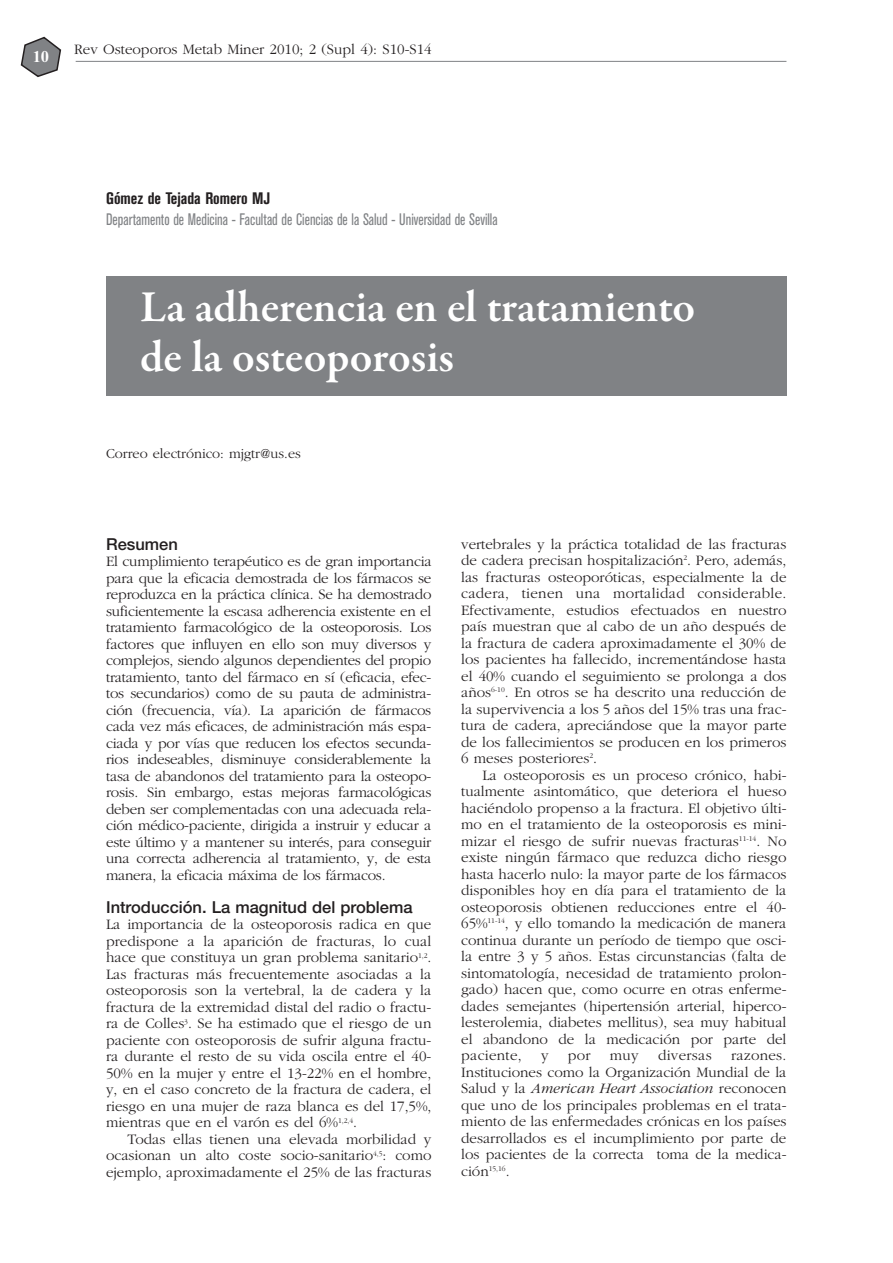
<style>
.page{position:relative;width:893px;height:1263px;background:#fff}
.page>*{position:absolute;margin:0;border:0;box-sizing:border-box;transform-origin:0 0}
.t1{font:600 45px/49.5px "Garamond Premr Pro";color:#fff}
.t2{font:condensed 16.5px "Akzidenz Grotesk BE";color:#808285;scale:.9 1}
.t3{font:500 16.5px "Helvetica Neue";color:#231f20}
.t4{font:700 condensed 16.5px "Akzidenz Grotesk BE";color:#231f20}
.t5{font:700 16.5px "Times New Roman";color:#fff}
.t6{font:300 15px/16.5px "Garamond";color:#231f20;text-align:justify}
.t7{font:300 15px "Garamond";letter-spacing:.02em;color:#231f20}
.t8{font:300 14.25px "Garamond";color:#231f20}
.s1{font-style:italic}
</style>
<div class="page">
<hr style="left:76px;top:61px;width:710px;height:1px;background:#808285">
<svg style="left:21px;top:37px;width:40px;height:40px"></svg>
<div style="left:106px;top:277px;width:680px;height:119px;background:#808285"></div>
<p class="t5" style="left:33px;top:51px;width:18px">10</p>
<p class="t6" style="left:74px;top:42px;width:359px">Rev Osteoporos Metab Miner 2010; 2 (Supl 4): S10-S14</p>
<p class="t4" style="left:106px;top:192px;width:166px">Gómez de Tejada Romero MJ</p>
<p class="t2" style="left:106px;top:213px;width:437px">Departamento de Medicina - Facultad de Ciencias de la Salud - Universidad de Sevilla</p>
<h1 class="t1" style="left:140px;top:288px;width:557px">La adherencia en el tratamiento de la osteoporosis</h1>
<p class="t8" style="left:106px;top:448px;width:196px">Correo electrónico: mjgtr@us.es</p>
<p class="t3" style="left:106px;top:538px;width:73px">Resumen</p>
<p class="t6" style="left:106px;top:554px;width:327px">El cumplimiento terapéutico es de gran importancia para que la eficacia demostrada de los fármacos se reproduzca en la práctica clínica. Se ha demostrado suficientemente la escasa adherencia existente en el tratamiento farmacológico de la osteoporosis. Los factores que influyen en ello son muy diversos y complejos, siendo algunos dependientes del propio tratamiento, tanto del fármaco en sí (eficacia, efec&shy;tos secundarios) como de su pauta de administra&shy;ción (frecuencia, vía). La aparición de fármacos cada vez más eficaces, de administración más espa&shy;ciada y por vías que reducen los efectos secunda&shy;rios indeseables, disminuye considerablemente la tasa de abandonos del tratamiento para la osteopo&shy;rosis. Sin embargo, estas mejoras farmacológicas deben ser complementadas con una adecuada rela&shy;ción médico-paciente, dirigida a instruir y educar a este último y a mantener su interés, para conseguir una correcta adherencia al tratamiento, y, de esta manera, la eficacia máxima de los fármacos.</p>
<p class="t3" style="left:106px;top:901px;width:308px">Introducción. La magnitud del problema</p>
<p class="t6" style="left:106px;top:917px;width:327px">La importancia de la osteoporosis radica en que predispone a la aparición de fracturas, lo cual hace que constituya un gran problema sanitario<sup>1,2</sup>.<br>Las fracturas más frecuentemente asociadas a la osteoporosis son la vertebral, la de cadera y la fractura de la extremidad distal del radio o fractu&shy;ra de Colles<sup>3</sup>. Se ha estimado que el riesgo de un paciente con osteoporosis de sufrir alguna fractu&shy;ra durante el resto de su vida oscila entre el 40- 50% en la mujer y entre el 13-22% en el hombre, y, en el caso concreto de la fractura de cadera, el riesgo en una mujer de raza blanca es del 17,5%, mientras que en el varón es del 6%<sup>1,2,4</sup>.</p>
<p class="t6" style="left:106px;top:1132px;width:327px;text-indent:21px">Todas ellas tienen una elevada morbilidad y ocasionan un alto coste socio-sanitario<sup>4,5</sup>: como ejemplo, aproximadamente el 25% de las fracturas</p>
<p class="t6" style="left:461px;top:537px;width:327px">vertebrales y la práctica totalidad de las fracturas de cadera precisan hospitalización<sup>2</sup>. Pero, además, las fracturas osteoporóticas, especialmente la de cadera, tienen una mortalidad considerable.<br>Efectivamente, estudios efectuados en nuestro país muestran que al cabo de un año después de la fractura de cadera aproximadamente el 30% de los pacientes ha fallecido, incrementándose hasta el 40% cuando el seguimiento se prolonga a dos años<sup>6-10</sup>. En otros se ha descrito una reducción de la supervivencia a los 5 años del 15% tras una frac&shy;tura de cadera, apreciándose que la mayor parte de los fallecimientos se producen en los primeros 6 meses posteriores<sup>2</sup>.</p>
<p class="t6" style="left:461px;top:768px;width:327px;text-indent:21px">La osteoporosis es un proceso crónico, habi&shy;tualmente asintomático, que deteriora el hueso haciéndolo propenso a la fractura. El objetivo últi&shy;mo en el tratamiento de la osteoporosis es mini&shy;mizar el riesgo de sufrir nuevas fracturas<sup>11-14</sup>. No existe ningún fármaco que reduzca dicho riesgo hasta hacerlo nulo: la mayor parte de los fármacos disponibles hoy en día para el tratamiento de la osteoporosis obtienen reducciones entre el 40- 65%<sup>11-14</sup>, y ello tomando la medicación de manera continua durante un período de tiempo que osci&shy;la entre 3 y 5 años. Estas circunstancias (falta de sintomatología, necesidad de tratamiento prolon&shy;gado) hacen que, como ocurre en otras enferme&shy;dades semejantes (hipertensión arterial, hiperco&shy;lesterolemia, diabetes mellitus), sea muy habitual el abandono de la medicación por parte del paciente,</p>
<p class="t6" style="left:541px;top:1048px;width:9px">y</p>
<p class="t6" style="left:568px;top:1048px;width:24px">por</p>
<p class="t6" style="left:610px;top:1048px;width:30px">muy</p>
<p class="t7" style="left:658px;top:1049px;width:55px">diversas</p>
<p class="t6" style="left:461px;top:1048px;width:327px;text-indent:270px">razones.<br>Instituciones como la Organización Mundial de la Salud y la <span class="s1">American Heart Association</span> reconocen que uno de los principales problemas en el trata&shy;miento de las enfermedades crónicas en los países desarrollados es el incumplimiento por parte de los pacientes de la correcta toma de la medica&shy;ción<sup>15,16</sup>.</p>
</div>
